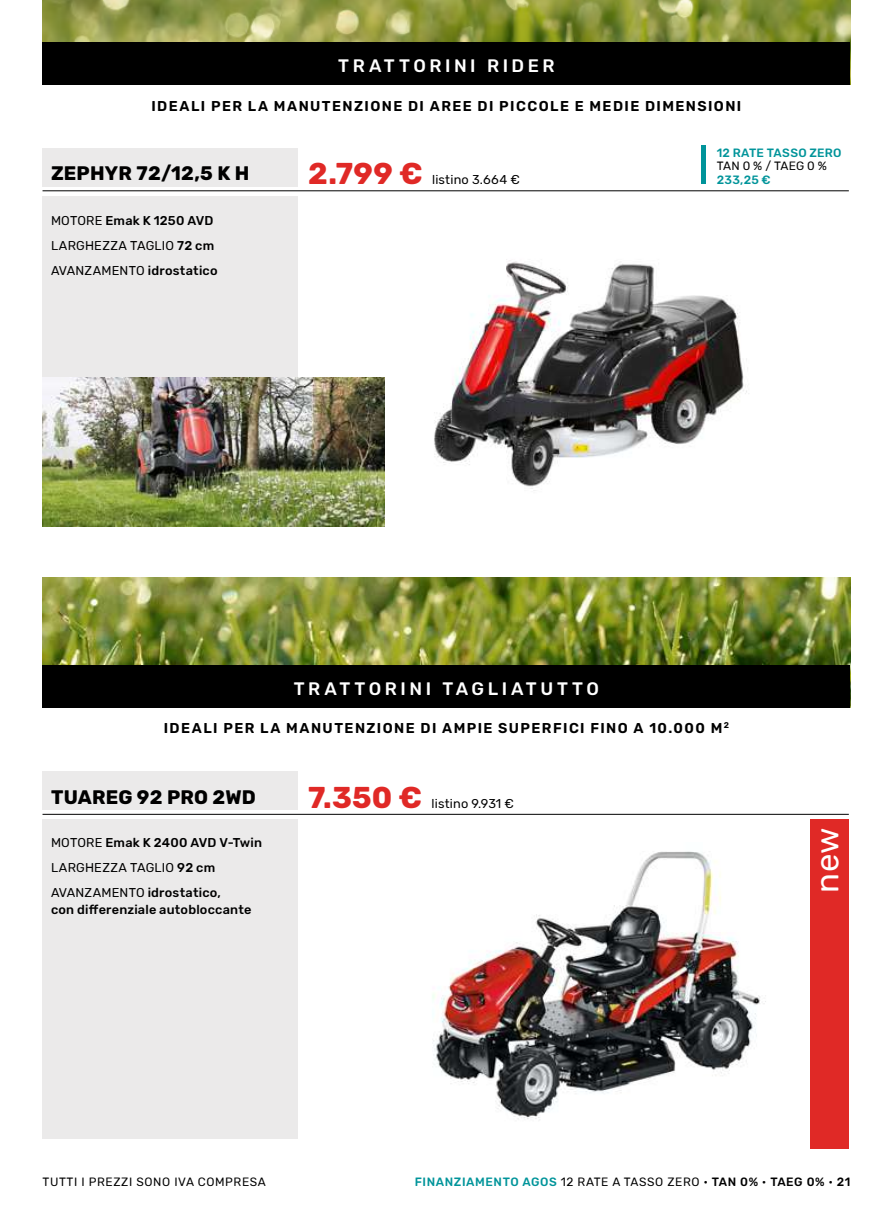
<style>
.page{position:relative;width:893px;height:1221px;background:#fff}
.page>*{position:absolute;margin:0;border:0;box-sizing:border-box;transform-origin:0 0}
.t1{font:33px "Rubik";color:#fff}
.t2{font:700 30px "Rubik";letter-spacing:.01em;color:#e02926}
.t3{font:700 19.5px "Rubik";letter-spacing:.01em;color:#000}
.t4{font:500 18px "Rubik";letter-spacing:.195em;color:#fff}
.t5{font:600 14.25px "Rubik";letter-spacing:.1em;color:#000}
.t6{font:500 12.75px/25px "Rubik";letter-spacing:.015em;color:#000}
.t7{font:12.75px/25px "Rubik";letter-spacing:.015em;color:#000}
.t8{font:12px "Rubik";letter-spacing:.05em;color:#000}
.t9{font:500 12px "Rubik";letter-spacing:.02em;color:#00949a}
.s1{font-weight:500}
.s2{font-weight:400}
.s3{font-weight:500;color:#00949a}
</style>
<div class="page">
<img style="left:42px;top:0;width:808px;height:43px">
<img style="left:432px;top:851px;width:334px;height:269px">
<div style="left:42px;top:43px;width:808px;height:42px;background:#000"></div>
<img style="left:42px;top:578px;width:808px;height:87px">
<div style="left:42px;top:665px;width:808px;height:42px;background:#000"></div>
<div style="left:43px;top:771px;width:255px;height:38px;background:#ebeaea"></div>
<div style="left:43px;top:819px;width:255px;height:318px;background:#ebeaea"></div>
<hr style="left:43px;top:813px;width:806px;height:1px;background:#000">
<img style="left:434px;top:259px;width:315px;height:232px">
<div style="left:43px;top:148px;width:255px;height:38px;background:#ebeaea"></div>
<div style="left:43px;top:197px;width:255px;height:319px;background:#ebeaea"></div>
<hr style="left:43px;top:190px;width:806px;height:1px;background:#000">
<hr style="left:702px;top:146px;width:4px;height:38px;background:#00949a">
<img style="left:43px;top:377px;width:342px;height:149px">
<div style="left:810px;top:819px;width:39px;height:329px;background:#e02926"></div>
<p class="t4" style="left:338px;top:56px;width:218px">TRATTORINI RIDER</p>
<p class="t5" style="left:151px;top:98px;width:591px">IDEALI PER LA MANUTENZIONE DI AREE DI PICCOLE E MEDIE DIMENSIONI</p>
<h3 class="t3" style="left:51px;top:162px;width:200px">ZEPHYR 72/12,5 K H</h3>
<p class="t7" style="left:51px;top:208px;width:168px">MOTORE <span class="s1">Emak K 1250 AVD<br></span>LARGHEZZA TAGLIO <span class="s1">72 cm<br></span>AVANZAMENTO <span class="s1">idrostatico</span></p>
<h2 class="t2" style="left:308px;top:156px;width:116px">2.799 €</h2>
<p class="t7" style="left:432px;top:167px;width:89px">listino 3.664 €</p>
<p class="t9" style="left:717px;top:146px;width:126px">12 RATE TASSO ZERO</p>
<p class="t8" style="left:717px;top:159px;width:112px">TAN 0 % / TAEG 0 %</p>
<p class="t9" style="left:717px;top:173px;width:55px">233,25 €</p>
<p class="t4" style="left:294px;top:678px;width:307px">TRATTORINI TAGLIATUTTO</p>
<p class="t5" style="left:164px;top:719px;width:567px">IDEALI PER LA MANUTENZIONE DI AMPIE SUPERFICI FINO A 10.000 M<sup>2</sup></p>
<h3 class="t3" style="left:51px;top:785px;width:206px">TUAREG 92 PRO 2WD</h3>
<p class="t6" style="left:51px;top:830px;width:212px"><span class="s2">MOTORE</span> Emak K 2400 AVD V-Twin<br><span class="s2">LARGHEZZA TAGLIO</span> 92 cm<br><span class="s2">AVANZAMENTO</span> idrostatico,</p>
<p class="t6" style="left:51px;top:897px;width:202px">con differenziale autobloccante</p>
<h2 class="t2" style="left:308px;top:779px;width:115px">7.350 €</h2>
<p class="t7" style="left:432px;top:791px;width:84px">listino 9.931 €</p>
<h1 class="t1" style="left:808px;top:892px;width:67px;rotate:-90deg">new</h1>
<p class="t8" style="left:43px;top:1175px;width:225px">TUTTI I PREZZI SONO IVA COMPRESA</p>
<p class="t8" style="left:415px;top:1175px;width:437px"><span class="s3">FINANZIAMENTO AGOS</span> 12 RATE A TASSO ZERO · <span class="s1">TAN 0%</span> · <span class="s1">TAEG 0%</span> · <span class="s1">21</span></p>
</div>
